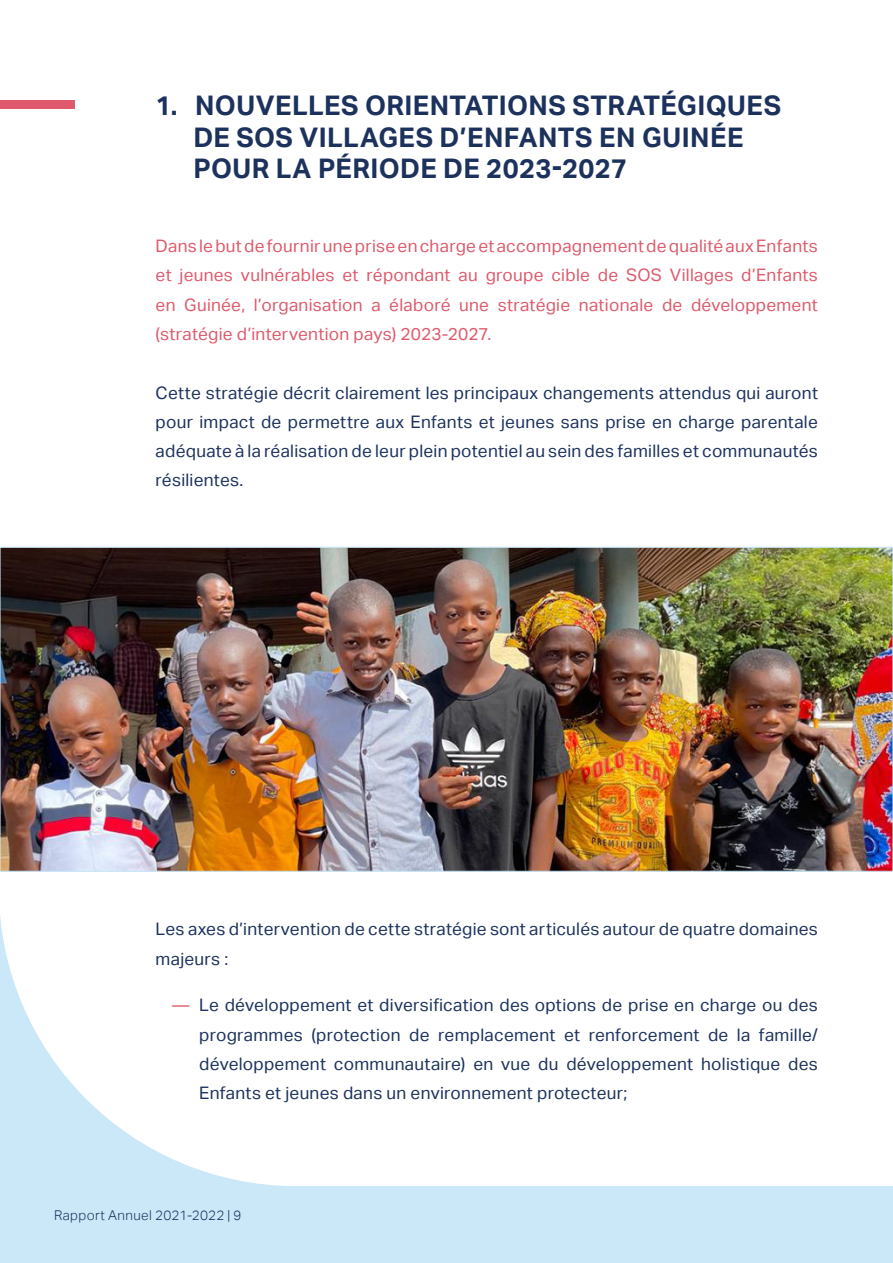
<style>
.page{position:relative;width:893px;height:1263px;background:#cbe8f8}
.page>*{position:absolute;margin:0;border:0;box-sizing:border-box;transform-origin:0 0}
.Title_1{font:700 27px "Aktiv Grotesk";letter-spacing:.015em;color:#1c325d}
.t1{font:17.25px/29.2px "Aktiv Grotesk";letter-spacing:.015em;color:#1c325d;text-align:justify}
.t2{font:17.25px/29.2px "Aktiv Grotesk";letter-spacing:.015em;color:#de5a6c;text-align:justify}
.t3{font:300 13.5px "Aktiv Grotesk";letter-spacing:.025em;color:#1c325d}
.s1{color:#de5a6c}
</style>
<div class="page">
<div style="left:0;top:0;width:893px;height:1186px;background:#fff"></div>
<div style="left:0;top:101px;width:74px;height:8px;background:#de5a6c"></div>
<img style="left:2px;top:549px;width:889px;height:321px">
<p class="Title_1" style="left:156px;top:90px;width:627px">1. NOUVELLES ORIENTATIONS STRATÉGIQUES</p>
<p class="Title_1" style="left:193px;top:121px;width:551px">DE SOS VILLAGES D’ENFANTS EN GUINÉE</p>
<p class="Title_1" style="left:193px;top:153px;width:435px">POUR LA PÉRIODE DE 2023-2027</p>
<p class="t2" style="left:156px;top:231px;width:664px">Dans le but de fournir une prise en charge et accompagnement de qualité aux Enfants et jeunes vulnérables et répondant au groupe cible de SOS Villages d’Enfants en Guinée, l’organisation a élaboré une stratégie nationale de développement (stratégie d’intervention pays) 2023-2027.</p>
<p class="t1" style="left:156px;top:378px;width:664px">Cette stratégie décrit clairement les principaux changements attendus qui auront pour impact de permettre aux Enfants et jeunes sans prise en charge parentale adéquate à la réalisation de leur plein potentiel au sein des familles et communautés résilientes.</p>
<p class="t1" style="left:156px;top:915px;width:664px">Les axes d’intervention de cette stratégie sont articulés autour de quatre domaines majeurs :</p>
<p class="t1" style="left:199px;top:991px;width:620px;text-indent:-27px"><span class="s1">—</span> Le développement et diversification des options de prise en charge ou des programmes (protection de remplacement et renforcement de la famille/ développement communautaire) en vue du développement holistique des Enfants et jeunes dans un environnement protecteur;</p>
<p class="t3" style="left:54px;top:1207px;width:189px">Rapport Annuel 2021-2022 | 9</p>
</div>
